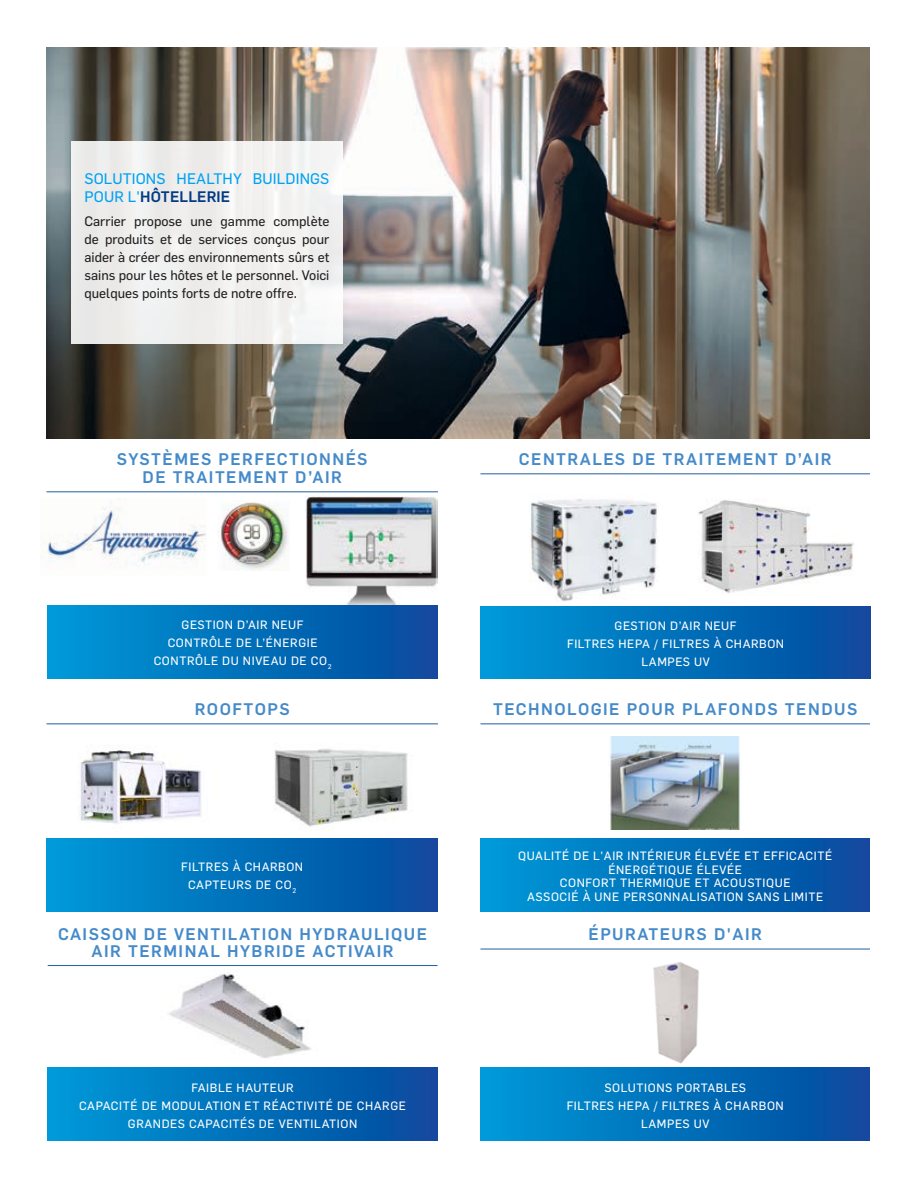
<style>
.page{position:relative;width:918px;height:1188px;background:#fff}
.page>*{position:absolute;margin:0;border:0;box-sizing:border-box;transform-origin:0 0}
.t1{font:500 16.5px/18px "Flama";letter-spacing:.09em;color:#458ac9;text-align:center}
.t2{font:15px "Flama Basic";letter-spacing:.01em;color:#00a2f4}
.t3{font:500 15px "Flama";letter-spacing:.01em;color:#023b83}
.t4{font:13.5px/18px "Flama Basic";color:#231f20;text-align:justify}
.t5{font:11.85px/18px "Flama Basic";letter-spacing:.05em;color:#fff;text-align:center}
.s1{font-family:"Flama Basic";font-weight:400;color:#00a2f4}
</style>
<div class="page">
<img style="left:46px;top:47px;width:824px;height:391px">
<div style="left:71px;top:141px;width:272px;height:203px;background:#efefed"></div>
<hr style="left:46px;top:491px;width:392px;height:1px;background:#215e9f">
<hr style="left:46px;top:723px;width:392px;height:1px;background:#215e9f">
<hr style="left:48px;top:965px;width:389px;height:1px;background:#215e9f">
<hr style="left:480px;top:473px;width:390px;height:1px;background:#215e9f">
<hr style="left:480px;top:723px;width:390px;height:1px;background:#215e9f">
<hr style="left:480px;top:949px;width:390px;height:1px;background:#215e9f">
<img style="left:218px;top:500px;width:70px;height:71px">
<img style="left:305px;top:496px;width:133px;height:109px">
<img style="left:78px;top:750px;width:123px;height:74px">
<img style="left:274px;top:748px;width:134px;height:82px">
<img style="left:610px;top:736px;width:130px;height:93px">
<img style="left:155px;top:973px;width:164px;height:95px">
<img style="left:653px;top:962px;width:46px;height:102px">
<img style="left:530px;top:499px;width:129px;height:102px">
<img style="left:698px;top:500px;width:156px;height:93px">
<div style="left:47px;top:605px;width:391px;height:73px;background:linear-gradient(to right,#009ad8,#07489d)"></div>
<svg style="left:46px;top:838px;width:392px;height:73px;background:#0171bb"></svg>
<div style="left:48px;top:1068px;width:389px;height:73px;background:linear-gradient(to right,#009ad8,#07489d)"></div>
<div style="left:480px;top:606px;width:391px;height:73px;background:linear-gradient(to right,#009ad8,#07489d)"></div>
<svg style="left:480px;top:838px;width:390px;height:73px;background:#0171ba"></svg>
<svg style="left:480px;top:1068px;width:390px;height:73px;background:#0171ba"></svg>
<img style="left:41px;top:498px;width:166px;height:70px">
<p class="t2" style="left:84px;top:168px;width:246px">SOLUTIONS HEALTHY BUILDINGS</p>
<p class="t3" style="left:84px;top:185px;width:147px"><span class="s1">POUR L'</span>HÔTELLERIE</p>
<p class="t4" style="left:84px;top:212px;width:246px">Carrier propose une gamme complète de produits et de services conçus pour aider à créer des environnements sûrs et sains pour les hôtes et le personnel. Voici quelques points forts de notre offre.</p>
<h1 class="t1" style="left:117px;top:449px;width:252px">SYSTÈMES PERFECTIONNÉS<br>DE TRAITEMENT D’AIR</h1>
<h1 class="t1" style="left:519px;top:449px;width:314px">CENTRALES DE TRAITEMENT D’AIR</h1>
<p class="t5" style="left:154px;top:615px;width:179px">GESTION D’AIR NEUF<br>CONTRÔLE DE L’ÉNERGIE<br>CONTRÔLE DU NIVEAU DE CO<sub>2</sub></p>
<p class="t5" style="left:567px;top:616px;width:219px">GESTION D’AIR NEUF<br>FILTRES HEPA / FILTRES À CHARBON<br>LAMPES UV</p>
<h1 class="t1" style="left:195px;top:699px;width:96px">ROOFTOPS</h1>
<h1 class="t1" style="left:493px;top:699px;width:366px">TECHNOLOGIE POUR PLAFONDS TENDUS</h1>
<p class="t5" style="left:181px;top:857px;width:123px">FILTRES À CHARBON<br>CAPTEURS DE CO<sub>2</sub></p>
<p class="t5" style="left:518px;top:848px;width:315px;line-height:13.5px">QUALITÉ DE L'AIR INTÉRIEUR ÉLEVÉE ET EFFICACITÉ ÉNERGÉTIQUE ÉLEVÉE<br>CONFORT THERMIQUE ET ACOUSTIQUE<br>ASSOCIÉ À UNE PERSONNALISATION SANS LIMITE</p>
<h1 class="t1" style="left:58px;top:925px;width:371px;line-height:16.5px">CAISSON DE VENTILATION HYDRAULIQUE<br>AIR TERMINAL HYBRIDE ACTIVAIR</h1>
<h1 class="t1" style="left:589px;top:924px;width:175px">ÉPURATEURS D'AIR</h1>
<p class="t5" style="left:79px;top:1078px;width:328px">FAIBLE HAUTEUR<br>CAPACITÉ DE MODULATION ET RÉACTIVITÉ DE CHARGE<br>GRANDES CAPACITÉS DE VENTILATION</p>
<p class="t5" style="left:567px;top:1078px;width:219px">SOLUTIONS PORTABLES<br>FILTRES HEPA / FILTRES À CHARBON<br>LAMPES UV</p>
</div>
